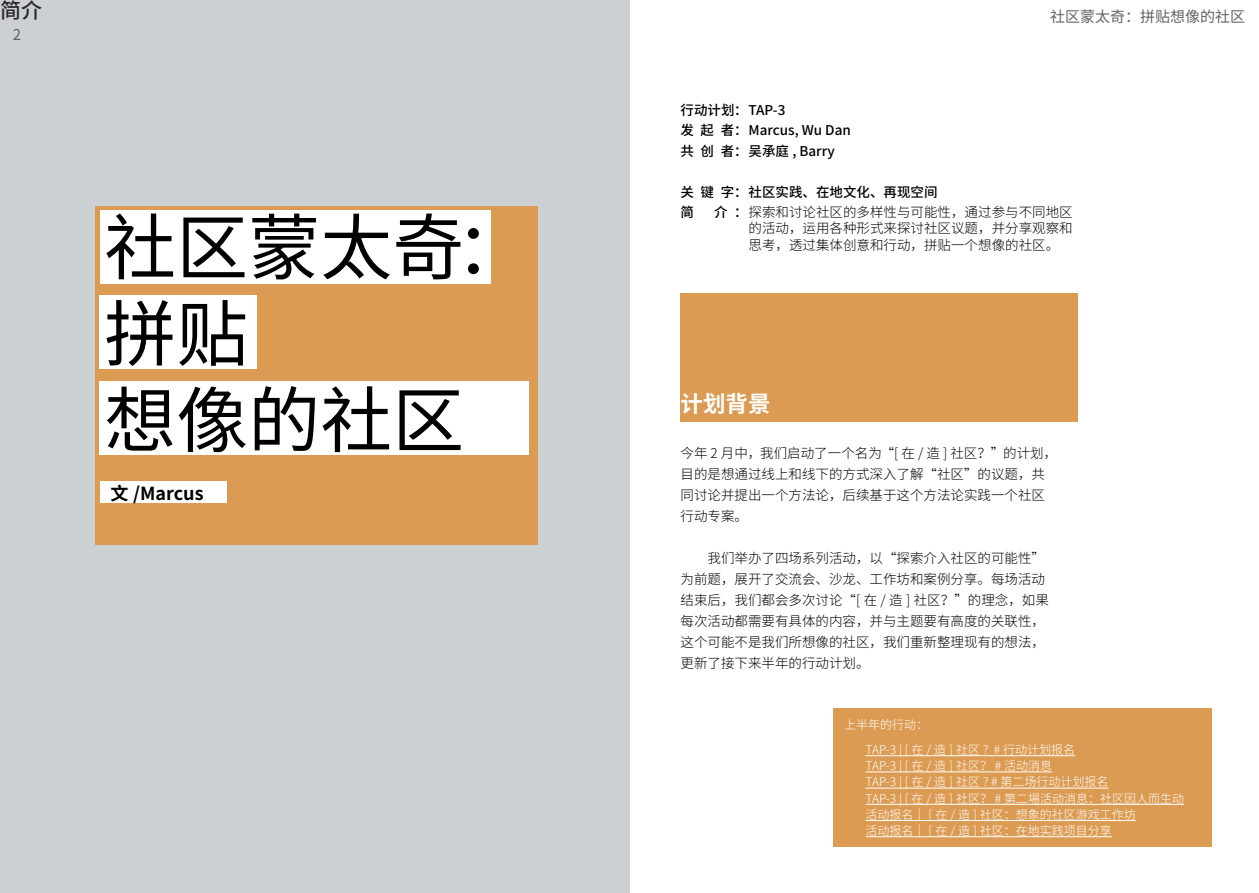
<style>
.page{position:relative;width:1259px;height:893px;background:#fff}
.page>*{position:absolute;margin:0;border:0;box-sizing:border-box;transform-origin:0 0}
.t1{font:72px/86.4px "Source Han Sans CN";color:#000}
.t2{font:700 22.5px "Source Han Sans CN";color:#fff}
.t3{font:500 21px "Source Han Sans CN";color:#292929}
.t4{font:700 18px "Source Han Sans CN";color:#000}
.t5{font:15px "Source Han Sans CN";color:#636363}
.t6{font:300 13.5px/21px "Source Han Sans CN";color:#000}
.t7{font:500 13.5px/20.4px "Source Han Sans CN";color:#000}
.t8{font:300 12px/16.2px "Source Han Sans CN";color:#fff}
.s1{font-weight:500}
</style>
<div class="page">
<div style="left:0;top:0;width:629px;height:893px;background:#ccd0d3"></div>
<div style="left:680px;top:293px;width:398px;height:129px;background:#dc9b52"></div>
<div style="left:95px;top:206px;width:443px;height:338px;background:#dc9b52"></div>
<div style="left:100px;top:210px;width:390px;height:74px;background:#fff"></div>
<div style="left:99px;top:296px;width:158px;height:73px;background:#fff"></div>
<div style="left:99px;top:382px;width:430px;height:73px;background:#fff"></div>
<div style="left:833px;top:708px;width:379px;height:138px;background:#dc9b52"></div>
<hr style="left:865px;top:755px;width:210px;height:1px;background:#fff">
<hr style="left:865px;top:772px;width:187px;height:1px;background:#fff">
<hr style="left:865px;top:788px;width:243px;height:1px;background:#fff">
<hr style="left:865px;top:804px;width:319px;height:1px;background:#fff">
<hr style="left:865px;top:820px;width:271px;height:1px;background:#fff">
<hr style="left:865px;top:836px;width:247px;height:1px;background:#fff">
<div style="left:100px;top:482px;width:127px;height:21px;background:#fff"></div>
<h3 class="t3" style="left:0;top:-1px;width:43px">简介</h3>
<p class="t5" style="left:13px;top:26px;width:10px">2</p>
<h1 class="t1" style="left:104px;top:206px;width:425px">社区蒙太奇：拼贴<br>想像的社区</h1>
<h3 class="t4" style="left:111px;top:483px;width:94px">文 /Marcus</h3>
<p class="t5" style="left:1050px;top:8px;width:196px">社区蒙太奇：拼贴想像的社区</p>
<p class="t7" style="left:680px;top:100px;width:172px">行动计划：TAP-3<br>发起者：Marcus, Wu Dan共创者：吴承庭 , Barry</p>
<p class="t6" style="left:714px;top:182px;width:360px;line-height:20.4px;text-indent:-34px"><span class="s1">关键字：社区实践、在地文化、再现空间<br>介：</span>探索和讨论社区的多样性与可能性，通过参与不同地区</p>
<p class="t6" style="left:748px;top:221px;width:325px;line-height:16.2px">的活动，运用各种形式来探讨社区议题，并分享观察和思考，透过集体创意和行动，拼贴一个想像的社区。</p>
<p class="t7" style="left:680px;top:202px;width:15px">简</p>
<h2 class="t2" style="left:680px;top:391px;width:91px">计划背景</h2>
<p class="t6" style="left:680px;top:443px;width:378px">今年 2 月中，我们启动了一个名为“[ 在 / 造 ] 社区？”的计划，目的是想通过线上和线下的方式深入了解“社区”的议题，共同讨论并提出一个方法论，后续基于这个方法论实践一个社区行动专案。</p>
<p class="t6" style="left:680px;top:548px;width:370px;text-indent:27px">我们举办了四场系列活动，以“探索介入社区的可能性”为前题，展开了交流会、沙龙、工作坊和案例分享。每场活动结束后，我们都会多次讨论“[ 在 / 造 ] 社区？”的理念，如果每次活动都需要有具体的内容，并与主题要有高度的关联性，这个可能不是我们所想像的社区，我们重新整理现有的想法，更新了接下来半年的行动计划。</p>
<p class="t8" style="left:865px;top:713px;width:211px;line-height:24.8px;text-indent:-21px">上半年的行动：<br>TAP-3 | [ 在 / 造 ] 社区 ? # 行动计划报名</p>
<p class="t8" style="left:865px;top:758px;width:320px">TAP-3 | [ 在 / 造 ] 社区？ # 活动消息<br>TAP-3 | [ 在 / 造 ] 社区 ? # 第二场行动计划报名<br>TAP-3 | [ 在 / 造 ] 社区？ # 第二場活动消息：社区因人而生动活动报名｜ [ 在 / 造 ] 社区：想象的社区游戏工作坊<br>活动报名｜ [ 在 / 造 ] 社区：在地实践项目分享</p>
</div>
